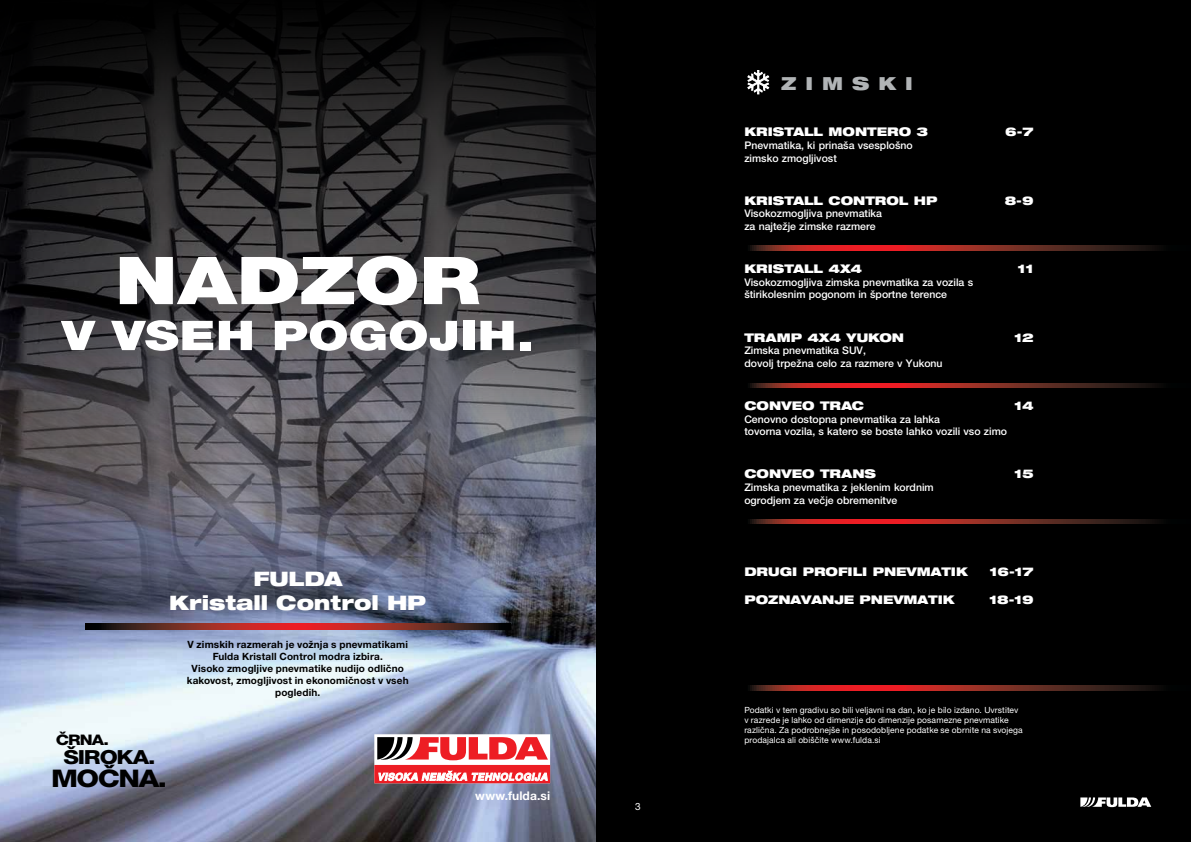
<style>
.page{position:relative;width:1191px;height:842px;background:#fff}
.page>*{position:absolute;margin:0;border:0;box-sizing:border-box;transform-origin:0 0}
.t1{font:900 66px "Helvetica Neue";letter-spacing:-.005em;color:#fff;scale:1.25 1}
.t2{font:900 41px "Helvetica Neue";color:#fff;scale:1.25 1}
.t3{font:800 24.3px "Helvetica Neue CE";letter-spacing:-.05em;color:#000;scale:1.2 1}
.t4{font:900 expanded 20px/24px "Helvetica Neue";color:#fff;text-align:center}
.t5{font:800 19.4px "Helvetica Neue CE";letter-spacing:-.05em;color:#000;scale:1.2 1}
.t6{font:900 expanded 18px "Helvetica Neue";letter-spacing:.5em;color:#b1b4b6}
.t7{font:800 14.6px "Helvetica Neue CE";color:#000;scale:1.2 1}
.t8{font:900 expanded 12px "Helvetica Neue";color:#fff}
.t9{font:700 12px "Helvetica Neue CE";letter-spacing:.01em;color:#fff}
.t10{font:500 10.5px/12.6px "Helvetica Neue CE";color:#fff}
.t11{font:700 10px/12px "Helvetica Neue CE";letter-spacing:.015em;color:#000;text-align:center}
.t12{font:10px "Helvetica Neue CE";color:#fff}
.t13{font:8.5px/10.2px "Helvetica Neue CE";letter-spacing:.01em;color:#fff}
</style>
<div class="page">
<div style="left:595px;top:0;width:596px;height:842px;background:#000"></div>
<svg style="left:1080px;top:797px;width:71px;height:10px"></svg>
<svg style="left:0;top:0;width:595px;height:315px;background:#212021"></svg>
<svg style="left:747px;top:70px;width:22px;height:24px"></svg>
<svg style="left:750px;top:246px;width:411px;height:4px;background:#8e2521"></svg>
<svg style="left:750px;top:383px;width:411px;height:5px;background:#8e2521"></svg>
<svg style="left:750px;top:519px;width:411px;height:5px;background:#8e2521"></svg>
<svg style="left:750px;top:686px;width:411px;height:4px;background:#8e2521"></svg>
<img style="left:0;top:315px;width:595px;height:527px">
<svg style="left:85px;top:624px;width:425px;height:5px;background:#832520"></svg>
<div style="left:374px;top:734px;width:176px;height:49px;background:#fff"></div>
<div style="left:374px;top:765px;width:176px;height:18px;background:#ed1d24"></div>
<svg style="left:377px;top:737px;width:171px;height:23px"></svg>
<svg style="left:378px;top:771px;width:170px;height:10px"></svg>
<h1 class="t1" style="left:115px;top:241px;width:294px">NADZOR</h1>
<h2 class="t2" style="left:62px;top:311px;width:379px">V VSEH POGOJIH.</h2>
<h3 class="t4" style="left:169px;top:565px;width:258px">FULDA<br>KRISTALL CONTROL HP</h3>
<p class="t11" style="left:187px;top:639px;width:223px">V zimskih razmerah je vožnja s pnevmatikami Fulda Kristall Control modra izbira.<br>Visoko zmogljive pnevmatike nudijo odlično kakovost, zmogljivost in ekonomičnost v vseh pogledih.</p>
<h3 class="t7" style="left:56px;top:731px;width:46px">ČRNA.</h3>
<h3 class="t5" style="left:63px;top:746px;width:78px">ŠIROKA.</h3>
<h3 class="t3" style="left:51px;top:764px;width:98px">MOČNA.</h3>
<p class="t9" style="left:475px;top:788px;width:76px">www.fulda.si</p>
<p class="t12" style="left:635px;top:800px;width:7px">3</p>
<h3 class="t6" style="left:781px;top:72px;width:133px">ZIMSKI</h3>
<p class="t8" style="left:744px;top:124px;width:185px">KRISTALL MONTERO 3</p>
<p class="t8" style="left:1005px;top:124px;width:30px">6-7</p>
<p class="t10" style="left:744px;top:139px;width:170px">Pnevmatika, ki prinaša vsesplošno zimsko zmogljivost</p>
<p class="t8" style="left:744px;top:193px;width:23px">KRISTALL</p>
<p class="t8" style="left:828px;top:193px;width:98px">CONTROL HP</p>
<p class="t8" style="left:1004px;top:193px;width:30px">8-9</p>
<p class="t10" style="left:744px;top:207px;width:139px">Visokozmogljiva pnevmatika za najtežje zimske razmere</p>
<p class="t8" style="left:744px;top:261px;width:23px">KRISTALL</p>
<p class="t8" style="left:828px;top:261px;width:35px">4X4</p>
<p class="t8" style="left:1017px;top:261px;width:17px">11</p>
<p class="t10" style="left:744px;top:276px;width:230px">Visokozmogljiva zimska pnevmatika za vozila s štirikolesnim pogonom in športne terence</p>
<p class="t8" style="left:744px;top:329px;width:148px">TRAMP 4X4 YUKON</p>
<p class="t8" style="left:1014px;top:329px;width:21px">12</p>
<p class="t10" style="left:744px;top:344px;width:200px">Zimska pnevmatika SUV,<br>dovolj trpežna celo za razmere v Yukonu</p>
<p class="t8" style="left:744px;top:398px;width:88px">CONVEO TRAC</p>
<p class="t8" style="left:1014px;top:398px;width:21px">14</p>
<p class="t10" style="left:744px;top:412px;width:264px">Cenovno dostopna pnevmatika za lahka<br>tovorna vozila, s katero se boste lahko vozili vso zimo</p>
<p class="t8" style="left:744px;top:466px;width:88px">CONVEO TRA</p>
<p class="t8" style="left:852px;top:466px;width:24px">NS</p>
<p class="t8" style="left:1014px;top:466px;width:21px">15</p>
<p class="t10" style="left:744px;top:481px;width:191px">Zimska pnevmatika z jeklenim kordnim ogrodjem za večje obremenitve</p>
<p class="t8" style="left:744px;top:563px;width:152px">DRUGI PROFILI PNEV</p>
<p class="t8" style="left:916px;top:563px;width:53px">MATIK</p>
<p class="t8" style="left:989px;top:563px;width:45px">16-17</p>
<p class="t8" style="left:744px;top:592px;width:139px">POZNAVANJE PNEV</p>
<p class="t8" style="left:903px;top:592px;width:53px">MATIK</p>
<p class="t8" style="left:989px;top:592px;width:46px">18-19</p>
<p class="t13" style="left:744px;top:704px;width:280px">Podatki v tem gradivu so bili veljavni na dan, ko je bilo izdano. Uvrstitev v razrede je lahko od dimenzije do dimenzije posamezne pnevmatike različna. Za podrobnejše in posodobljene podatke se obrnite na svojega prodajalca ali obiščite www.fulda.si</p>
</div>
